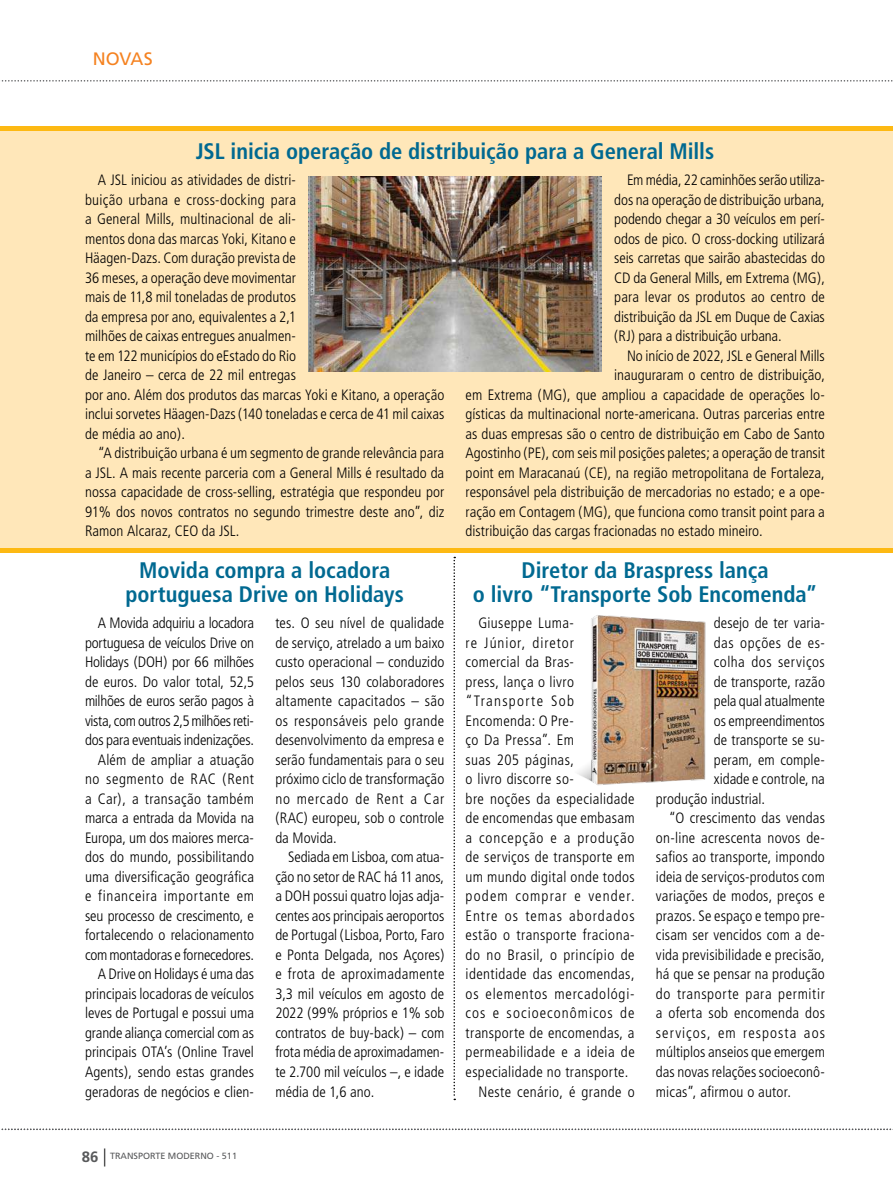
<style>
.page{position:relative;width:893px;height:1191px;background:#fff}
.page>*{position:absolute;margin:0;border:0;box-sizing:border-box;transform-origin:0 0}
.t1{font:700 condensed 22.5px/24px "Frutiger";color:#006991;text-align:center}
.t2{font:18px "Frutiger";letter-spacing:-.01em;color:#f58220}
.t3{font:300 condensed 15px/19.5px "Frutiger";letter-spacing:.005em;color:#000;text-align:justify}
.t4{font:300 condensed 15px "Frutiger";letter-spacing:.025em;color:#000}
.t5{font:300 condensed 15px "Frutiger";letter-spacing:.03em;color:#000}
.t6{font:300 condensed 15px "Frutiger";letter-spacing:.07em;color:#000}
.t7{font:300 condensed 15px "Frutiger";letter-spacing:.035em;color:#000}
.t8{font:300 condensed 15px "Frutiger";letter-spacing:.04em;color:#000}
.t9{font:300 condensed 15px "Frutiger";letter-spacing:.05em;color:#000}
.t10{font:300 condensed 15px "Frutiger";letter-spacing:.065em;color:#000}
.t11{font:300 condensed 15px "Frutiger";letter-spacing:.055em;color:#000}
.t12{font:300 condensed 15px "Frutiger";letter-spacing:.075em;color:#000}
.t13{font:300 condensed 15px "Frutiger";letter-spacing:.06em;color:#000}
.t14{font:300 condensed 15px "Frutiger";letter-spacing:.085em;color:#000}
.t15{font:9px "Frutiger";color:#58595b}
.s1{font-weight:700;font-size:15px}
.s2{font-weight:300;font-stretch:condensed;font-size:18px;color:#000}
</style>
<div class="page">
<svg style="left:1px;top:1128px;width:892px;height:2px"></svg>
<div style="left:0;top:127px;width:893px;height:426px;background:#ffe7b9"></div>
<svg style="left:1px;top:80px;width:892px;height:2px"></svg>
<svg style="left:453px;top:557px;width:2px;height:543px"></svg>
<img style="left:309px;top:176px;width:292px;height:195px">
<img style="left:577px;top:615px;width:128px;height:170px">
<hr style="left:0;top:126px;width:892px;height:4px;background:#fdb913">
<div style="left:0;top:548px;width:893px;height:5px;background:#fdb913"></div>
<p class="t2" style="left:93px;top:48px;width:61px">NOVAS</p>
<h1 class="t1" style="left:196px;top:139px;width:520px">JSL inicia operação de distribuição para a General Mills</h1>
<p class="t3" style="left:85px;top:170px;width:361px;text-align:left;text-indent:13px">A JSL iniciou as atividades de distri-<br>buição urbana e cross-docking para<br>a General Mills, multinacional de ali-<br>mentos dona das marcas Yoki, Kitano e<br>Häagen-Dazs. Com duração prevista de<br>36 meses, a operação deve movimentar<br>mais de 11,8 mil toneladas de produtos<br>da empresa por ano, equivalentes a 2,1<br>milhões de caixas entregues anualmen-<br>te em 122 municípios do eEstado do Rio<br>de Janeiro – cerca de 22 mil entregas<br>por ano. Além dos produtos das marcas Yoki e Kitano, a operação inclui sorvetes Häagen-Dazs (140 toneladas e cerca de 41 mil caixas de média ao ano).</p>
<p class="t3" style="left:85px;top:443px;width:361px;text-indent:13px">“A distribuição urbana é um segmento de grande relevância para a JSL. A mais recente parceria com a General Mills é resultado da nossa capacidade de cross-selling, estratégia que respondeu por 91% dos novos contratos no segundo trimestre deste ano”, diz Ramon Alcaraz, CEO da JSL.</p>
<h1 class="t1" style="left:125px;top:558px;width:280px">Movida compra a locadora portuguesa Drive on Holidays</h1>
<p class="t3" style="left:275px;top:613px;width:171px">tes. O seu nível de qualidade de serviço, atrelado a um baixo custo operacional – conduzido pelos seus 130 colaboradores altamente capacitados – são os responsáveis pelo grande desenvolvimento da empresa e serão fundamentais para o seu próximo ciclo de transformação no mercado de Rent a Car (RAC) europeu, sob o controle da Movida.</p>
<p class="t3" style="left:275px;top:847px;width:171px;text-indent:13px">Sediada em Lisboa, com atua&shy;ção no setor de RAC há 11 anos, a DOH possui quatro lojas adja&shy;centes aos principais aeroportos de Portugal (Lisboa, Porto, Faro e Ponta Delgada, nos Açores) e frota de aproximadamente 3,3 mil veículos em agosto de 2022 (99% próprios e 1% sob contratos de buy-back) – com frota média de aproximadamen&shy;te 2.700 mil veículos –, e idade média de 1,6 ano.</p>
<p class="t3" style="left:85px;top:613px;width:171px;text-align:right">A Movida adquiriu a locadora portuguesa de veículos Drive on<br>Holidays (DOH) por 66 milhões de euros. Do valor total, 52,5 milhões de euros serão pagos à vista, com outros 2,5 milhões reti&shy;dos para eventuais indenizações.<br>Além de ampliar a atuação no segmento de RAC (Rent a Car), a transação também marca a entrada da Movida na<br>Europa, um dos maiores merca&shy;dos do mundo, possibilitando uma diversificação geográfica e financeira importante em seu processo de crescimento, e fortalecendo o relacionamento com montadoras e fornecedores.<br>A Drive on Holidays é uma das principais locadoras de veículos leves de Portugal e possui uma grande aliança comercial com as principais OTA’s (Online Travel<br>Agents), sendo estas grandes geradoras de negócios e clien-</p>
<p class="t15" style="left:82px;top:1150px;width:157px"><span class="s1">86</span> <span class="s2">|</span> TRANSPORTE MODERNO - 511</p>
<p class="t3" style="left:614px;top:170px;width:212px;text-indent:13px">Em média, 22 caminhões serão utiliza&shy;dos na operação de distribuição urbana, podendo chegar a 30 veículos em perí&shy;odos de pico. O cross-docking utilizará seis carretas que sairão abastecidas do CD da General Mills, em Extrema (MG), para levar os produtos ao centro de distribuição da JSL em Duque de Caxias (RJ) para a distribuição urbana.</p>
<p class="t3" style="left:627px;top:346px;width:199px">No início de 2022, JSL e General Mills</p>
<p class="t3" style="left:614px;top:365px;width:212px">inauguraram o centro de distribuição,</p>
<p class="t3" style="left:466px;top:385px;width:361px">em Extrema (MG), que ampliou a capacidade de operações lo-</p>
<p class="t3" style="left:466px;top:404px;width:361px">gísticas da multinacional norte-americana. Outras parcerias entre</p>
<p class="t3" style="left:466px;top:424px;width:361px">as duas empresas são o centro de distribuição em Cabo de Santo</p>
<p class="t3" style="left:466px;top:443px;width:361px">Agostinho (PE), com seis mil posições paletes; a operação de transit</p>
<p class="t3" style="left:466px;top:463px;width:361px">point em Maracanaú (CE), na região metropolitana de Fortaleza,</p>
<p class="t3" style="left:466px;top:482px;width:361px">responsável pela distribuição de mercadorias no estado; e a ope-</p>
<p class="t3" style="left:466px;top:502px;width:361px">ração em Contagem (MG), que funciona como transit point para a</p>
<p class="t3" style="left:466px;top:521px;width:299px">distribuição das cargas fracionadas no estado mineiro.</p>
<h1 class="t1" style="left:473px;top:558px;width:346px">Diretor da Braspress lança<br>o livro “Transporte Sob encomenda”</h1>
<p class="t4" style="left:478px;top:614px;width:97px">Giuseppe Luma-</p>
<p class="t13" style="left:466px;top:634px;width:110px">re Júnior, diretor</p>
<p class="t3" style="left:466px;top:652px;width:110px">comercial da Bras-</p>
<p class="t3" style="left:466px;top:672px;width:110px">press, lança o livro</p>
<p class="t14" style="left:466px;top:692px;width:110px">“Transporte Sob</p>
<p class="t3" style="left:466px;top:711px;width:110px">Encomenda: O Pre-</p>
<p class="t4" style="left:466px;top:731px;width:110px">ço Da Pressa”. Em</p>
<p class="t3" style="left:466px;top:750px;width:110px">suas 205 páginas,</p>
<p class="t4" style="left:466px;top:770px;width:110px">o livro discorre so-</p>
<p class="t4" style="left:466px;top:790px;width:171px">bre noções da especialidade</p>
<p class="t3" style="left:466px;top:808px;width:171px">de encomendas que embasam</p>
<p class="t11" style="left:466px;top:829px;width:170px">a concepção e a produção</p>
<p class="t4" style="left:466px;top:848px;width:170px">de serviços de transporte em</p>
<p class="t4" style="left:466px;top:868px;width:170px">um mundo digital onde todos</p>
<p class="t12" style="left:466px;top:887px;width:170px">podem comprar e vender.</p>
<p class="t10" style="left:466px;top:907px;width:171px">Entre os temas abordados</p>
<p class="t5" style="left:466px;top:926px;width:171px">estão o transporte fraciona-</p>
<p class="t7" style="left:466px;top:946px;width:170px">do no Brasil, o princípio de</p>
<p class="t4" style="left:466px;top:965px;width:170px">identidade das encomendas,</p>
<p class="t9" style="left:466px;top:985px;width:171px">os elementos mercadológi-</p>
<p class="t6" style="left:466px;top:1004px;width:171px">cos e socioeconômicos de</p>
<p class="t3" style="left:466px;top:1023px;width:171px">transporte de encomendas, a</p>
<p class="t5" style="left:466px;top:1043px;width:171px">permeabilidade e a ideia de</p>
<p class="t3" style="left:466px;top:1062px;width:164px">especialidade no transporte.</p>
<p class="t4" style="left:478px;top:1082px;width:158px">Neste cenário, é grande o</p>
<p class="t3" style="left:714px;top:613px;width:113px">desejo de ter varia-</p>
<p class="t8" style="left:714px;top:634px;width:113px">das opções de es-</p>
<p class="t7" style="left:714px;top:653px;width:113px">colha dos serviços</p>
<p class="t3" style="left:714px;top:672px;width:113px">de transporte, razão</p>
<p class="t3" style="left:714px;top:691px;width:113px">pela qual atualmente</p>
<p class="t3" style="left:714px;top:711px;width:113px">os empreendimentos</p>
<p class="t3" style="left:714px;top:730px;width:113px">de transporte se su-</p>
<p class="t3" style="left:714px;top:750px;width:113px">peram, em comple-</p>
<p class="t3" style="left:714px;top:769px;width:113px">xidade e controle, na</p>
<p class="t3" style="left:656px;top:789px;width:111px">produção industrial.</p>
<p class="t3" style="left:669px;top:808px;width:158px">“O crescimento das vendas</p>
<p class="t3" style="left:656px;top:828px;width:171px">on-line acrescenta novos de-</p>
<p class="t3" style="left:656px;top:847px;width:170px">safios ao transporte, impondo</p>
<p class="t3" style="left:656px;top:867px;width:171px">ideia de serviços-produtos com</p>
<p class="t3" style="left:656px;top:886px;width:170px">variações de modos, preços e</p>
<p class="t3" style="left:656px;top:906px;width:170px">prazos. Se espaço e tempo pre-</p>
<p class="t3" style="left:656px;top:925px;width:170px">cisam ser vencidos com a de-</p>
<p class="t3" style="left:656px;top:945px;width:170px">vida previsibilidade e precisão,</p>
<p class="t3" style="left:656px;top:964px;width:171px">há que se pensar na produção</p>
<p class="t8" style="left:656px;top:985px;width:170px">do transporte para permitir</p>
<p class="t3" style="left:656px;top:1003px;width:171px">a oferta sob encomenda dos</p>
<p class="t6" style="left:656px;top:1024px;width:171px">serviços, em resposta aos</p>
<p class="t3" style="left:656px;top:1042px;width:171px">múltiplos anseios que emergem</p>
<p class="t3" style="left:656px;top:1062px;width:170px">das novas relações socioeconô-</p>
<p class="t3" style="left:656px;top:1081px;width:137px">micas”, afirmou o autor.</p>
</div>
